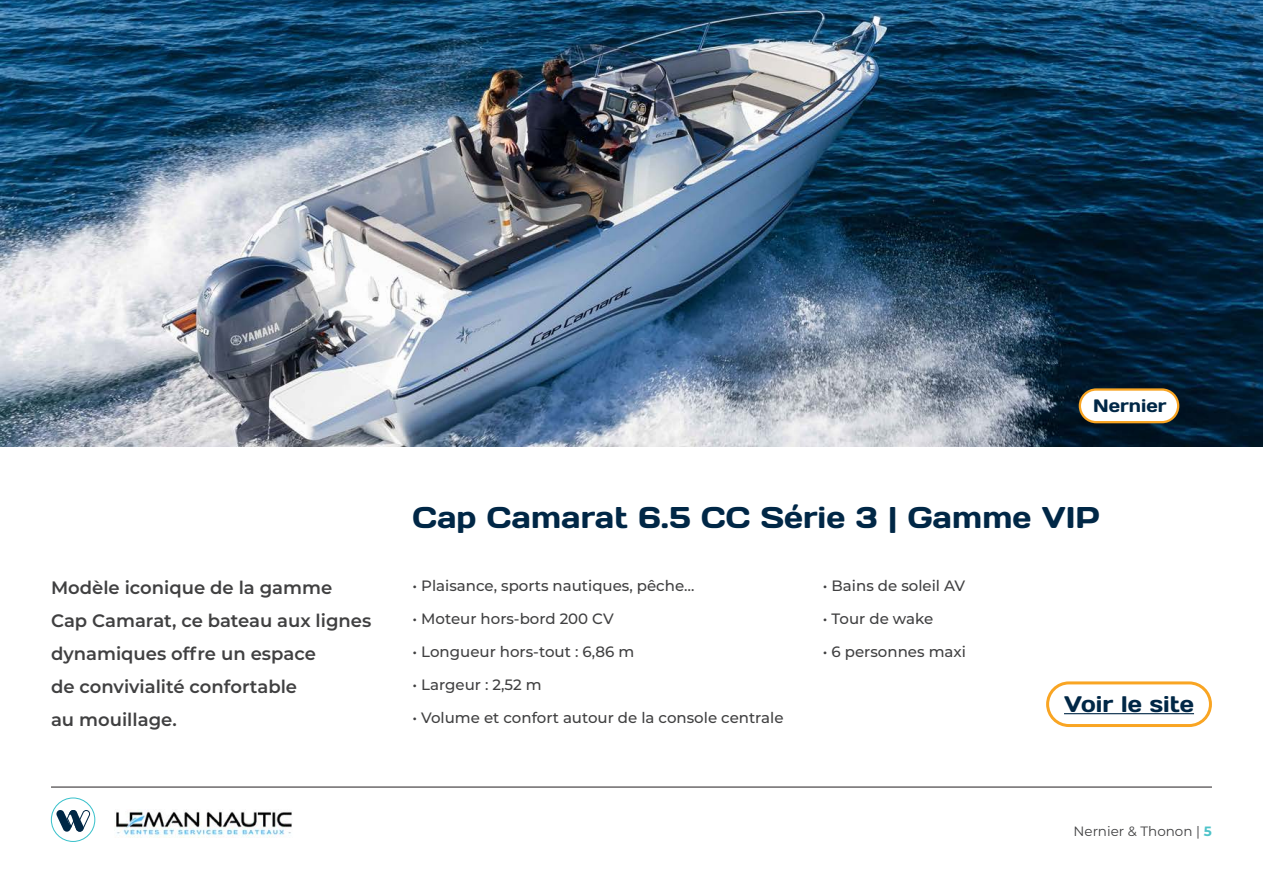
<style>
.page{position:relative;width:1263px;height:893px;background:#fff}
.page>*{position:absolute;margin:0;border:0;box-sizing:border-box;transform-origin:0 0}
.t1{font:30px "Days One";color:#002746}
.t2{font:22.5px "Days One";color:#002746}
.t3{font:600 18px "Montserrat";color:#404041}
.t4{font:18px "Days One";color:#002746}
.t5{font:500 15px "Montserrat";color:#404041}
.t6{font:13.5px "Montserrat";color:#404041}
.s1{font-weight:700;color:#4ec3c9}
</style>
<div class="page">
<img style="left:0;top:0;width:1263px;height:446px">
<div style="left:1046px;top:681px;width:166px;height:46px;border:3px solid #f9a523;border-radius:21px"></div>
<hr style="left:1064px;top:713px;width:130px;height:1px;background:#002746">
<hr style="left:51px;top:787px;width:1161px;height:1px;background:#231f20">
<div style="left:51px;top:797px;width:44px;height:45px;border:1px solid #39c1cb;border-radius:50%"></div>
<svg style="left:56px;top:810px;width:35px;height:22px"></svg>
<div style="left:1080px;top:389px;width:98px;height:33px;background:#fff;border-radius:16px"></div>
<div style="left:1079px;top:388px;width:100px;height:35px;border:2px solid #f9a523;border-radius:16px"></div>
<img style="left:114px;top:809px;width:178px;height:28px">
<p class="t3" style="left:51px;top:574px;width:283px">Modèle iconique de la gamme</p>
<p class="t3" style="left:51px;top:607px;width:322px">Cap Camarat, ce bateau aux lignes</p>
<p class="t3" style="left:51px;top:640px;width:266px">dynamiques offre un espace</p>
<p class="t3" style="left:51px;top:673px;width:248px">de convivialité confortable</p>
<p class="t3" style="left:51px;top:706px;width:127px">au mouillage.</p>
<p class="t4" style="left:1093px;top:394px;width:75px">Nernier</p>
<p class="t1" style="left:412px;top:498px;width:689px">Cap Camarat 6.5 CC Série 3 | Gamme VIP</p>
<p class="t5" style="left:412px;top:575px;width:284px">• Plaisance, sports nautiques, pêche…</p>
<p class="t5" style="left:412px;top:608px;width:203px">• Moteur hors-bord 200 CV</p>
<p class="t5" style="left:412px;top:641px;width:223px">• Longueur hors-tout : 6,86 m</p>
<p class="t5" style="left:412px;top:674px;width:131px">• Largeur : 2,52 m</p>
<p class="t5" style="left:412px;top:707px;width:373px">• Volume et confort autour de la console centrale</p>
<p class="t5" style="left:823px;top:575px;width:144px">• Bains de soleil AV</p>
<p class="t5" style="left:823px;top:608px;width:112px">• Tour de wake</p>
<p class="t5" style="left:823px;top:641px;width:145px">• 6 personnes maxi</p>
<p class="t2" style="left:1064px;top:690px;width:132px">Voir le site</p>
<p class="t6" style="left:1073px;top:822px;width:140px">Nernier &amp; Thonon | <span class="s1">5</span></p>
</div>
